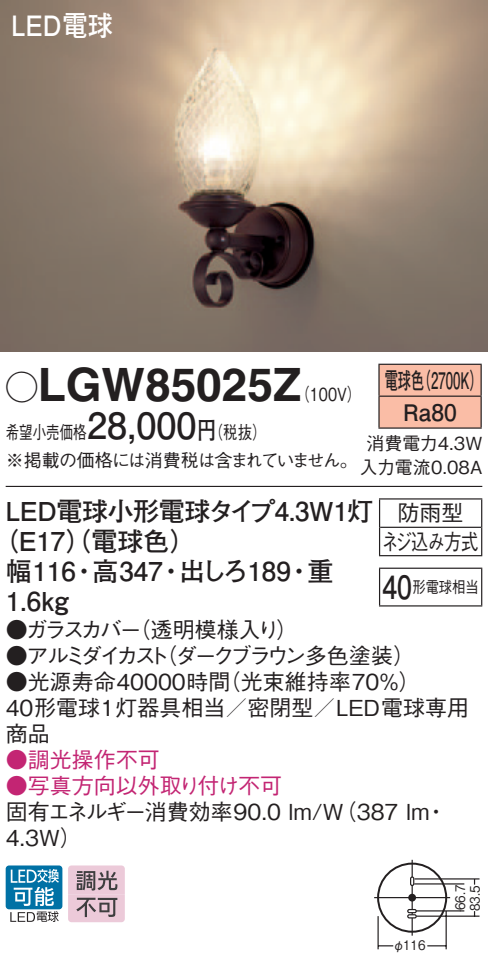
<style>
.page{position:relative;width:488px;height:962px;background:#fff}
.page>*{position:absolute;margin:0;border:0;box-sizing:border-box;transform-origin:0 0}
.t1{font:700 46px "Helvetica LT Std";color:#231f20}
.t2{font:700 36px "Futo Go B101 Pro";color:#231f20}
.t3{font:700 32px "Futo Go B101 Pro";color:#231f20;scale:.83 1}
.t4{font:700 28px "Futo Go B101 Pro";color:#fff;scale:.9 1}
.t5{font:700 26px/30px "Futo Go B101 Pro";letter-spacing:-.015em;color:#231f20}
.t6{font:700 22.8px/32px "Futo Go B101 Pro";color:#231f20;scale:.58 1}
.t7{font:500 22px/26px "Gothic BBB Pro";color:#231f20}
.t8{font:500 22px "Gothic BBB Pro";color:#c32573}
.t9{font:500 22px "Gothic BBB Pro";letter-spacing:-.125em;color:#231f20}
.t10{font:500 22px "Gothic BBB Pro";letter-spacing:-.195em;color:#231f20}
.t11{font:500 22px/28.4px "Gothic BBB Pro";letter-spacing:-.045em;color:#231f20;text-align:center}
.t12{font:500 18px/28px "Gothic BBB Pro";letter-spacing:-.04em;color:#231f20;scale:.75 1}
.t13{font:500 18px/24px "Gothic BBB Pro";color:#231f20;text-align:center}
.t14{font:500 18px "Gothic BBB Pro";color:#231f20;scale:.8 1}
.t15{font:500 16px "Gothic BBB Pro";color:#231f20;scale:.83 1}
.t16{font:500 13.2px "Gothic BBB Pro";color:#231f20;scale:.9 1}
.s1{font-family:"Ford Classification 1";font-weight:400;font-size:32px}
.s2{font-family:"Futo Go B101 Pro";font-weight:700;font-size:24px}
</style>
<div class="page">
<div style="left:377px;top:862px;width:70px;height:70px;border:2px solid #231f20;border-radius:50%"></div>
<div style="left:407px;top:908px;width:9px;height:5px;border:1px solid #231f20;border-radius:2px"></div>
<div style="left:407px;top:913px;width:9px;height:5px;border:1px solid #231f20;border-radius:2px"></div>
<hr style="left:374px;top:896px;width:76px;height:2px;background:#231f20">
<svg style="left:408px;top:893px;width:8px;height:8px"></svg>
<hr style="left:414px;top:878px;width:65px;height:1px;background:#231f20">
<hr style="left:414px;top:883px;width:50px;height:1px;background:#231f20">
<hr style="left:416px;top:915px;width:63px;height:1px;background:#231f20">
<hr style="left:416px;top:910px;width:48px;height:1px;background:#231f20">
<hr style="left:445px;top:911px;width:1px;height:38px;background:#231f20">
<hr style="left:377px;top:915px;width:1px;height:34px;background:#231f20">
<svg style="left:378px;top:944px;width:15px;height:2px"></svg>
<svg style="left:427px;top:944px;width:19px;height:2px"></svg>
<svg style="left:410px;top:859px;width:4px;height:76px"></svg>
<img style="left:0;top:0;width:488px;height:351px">
<div style="left:6px;top:865px;width:56px;height:44px;background:#0071a5;border-radius:3px"></div>
<svg style="left:10px;top:869px;width:49px;height:52px"></svg>
<svg style="left:68px;top:865px;width:57px;height:57px;background:#c9afbb"></svg>
<hr style="left:6px;top:485px;width:476px;height:2px;background:#231f20">
<div style="left:379px;top:365px;width:101px;height:62px;background:#fabda6"></div>
<hr style="left:378px;top:363px;width:103px;height:2px;background:#231f20">
<hr style="left:378px;top:365px;width:1px;height:30px;background:#231f20">
<hr style="left:480px;top:365px;width:1px;height:30px;background:#231f20">
<hr style="left:378px;top:395px;width:103px;height:2px;background:#231f20">
<hr style="left:378px;top:396px;width:1px;height:31px;background:#231f20">
<hr style="left:480px;top:396px;width:1px;height:31px;background:#231f20">
<hr style="left:378px;top:427px;width:103px;height:1px;background:#231f20">
<svg style="left:379px;top:499px;width:1px;height:56px"></svg>
<hr style="left:379px;top:498px;width:103px;height:1px;background:#231f20">
<svg style="left:481px;top:499px;width:1px;height:56px"></svg>
<hr style="left:380px;top:526px;width:101px;height:2px;background:#231f20">
<hr style="left:379px;top:555px;width:103px;height:1px;background:#231f20">
<hr style="left:379px;top:568px;width:1px;height:37px;background:#231f20">
<hr style="left:379px;top:567px;width:103px;height:1px;background:#231f20">
<hr style="left:481px;top:568px;width:1px;height:37px;background:#231f20">
<hr style="left:379px;top:605px;width:103px;height:1px;background:#231f20">
<p class="t4" style="left:11px;top:3px;width:114px">LED電球</p>
<h1 class="t1" style="left:6px;top:357px;width:297px"><span class="s1">A</span>LGW85025Z</h1>
<p class="t14" style="left:197px;top:417px;width:88px">（<span class="s2">円</span>税抜(</p>
<p class="t6" style="left:417px;top:361px;width:115px">（2700 (K</p>
<p class="t6" style="left:403px;top:361px;width:94px;text-indent:-19px">電球色<br>Ra80</p>
<p class="t14" style="left:295px;top:380px;width:84px">（100 (V</p>
<h2 class="t2" style="left:87px;top:396px;width:111px">28,000</h2>
<p class="t12" style="left:6px;top:416px;width:471px">希望小売価格<br>※掲載の価格には消費税は含まれていません。</p>
<p class="t5" style="left:6px;top:493px;width:369px">LED電球小形電球タイプ4.3W 灯1</p>
<p class="t5" style="left:-8px;top:523px;width:206px">（E17（）電球色(</p>
<p class="t5" style="left:307px;top:553px;width:27px">重</p>
<p class="t13" style="left:359px;top:429px;width:124px">消費電力4.3W入力電流0.08A</p>
<p class="t11" style="left:381px;top:496px;width:98px">防雨型<br>ネジ込み方式</p>
<p class="t15" style="left:412px;top:574px;width:81px">形電球相当</p>
<p class="t5" style="left:6px;top:553px;width:72px">幅116<br>1.6kg</p>
<p class="t5" style="left:92px;top:553px;width:72px">高347</p>
<p class="t5" style="left:179px;top:553px;width:113px">出しろ189</p>
<p class="t5" style="left:71px;top:553px;width:27px">・</p>
<p class="t5" style="left:158px;top:553px;width:27px">・</p>
<p class="t5" style="left:286px;top:553px;width:27px">・</p>
<h3 class="t3" style="left:382px;top:561px;width:37px">40</h3>
<p class="t7" style="left:129px;top:613px;width:152px">（透明模様入り</p>
<p class="t7" style="left:276px;top:613px;width:23px">(</p>
<p class="t7" style="left:6px;top:613px;width:138px">●ガラスカバー</p>
<p class="t9" style="left:155px;top:637px;width:261px">（ダークブラウン多色塗装(</p>
<p class="t10" style="left:6px;top:637px;width:165px">●アルミダイカスト</p>
<p class="t7" style="left:219px;top:665px;width:203px">（光束維持率70％(</p>
<p class="t7" style="left:6px;top:665px;width:464px">●光源寿命40000時間<br>40形電球1灯器具相当／密閉型／LED電球専用商品</p>
<p class="t8" style="left:6px;top:741px;width:155px">●調光操作不可</p>
<p class="t8" style="left:6px;top:767px;width:278px">●写真方向以外取り付け不可</p>
<p class="t7" style="left:425px;top:795px;width:23px">・</p>
<p class="t7" style="left:6px;top:795px;width:425px">固有エネルギー消費効率90.0 lm （W/ 387 lm<br>4.3W(</p>
<p class="t16" style="left:393px;top:934px;width:38px">φ116</p>
<p class="t16" style="left:449px;top:910px;width:30px;rotate:-90deg">66.7</p>
<p class="t16" style="left:464px;top:910px;width:30px;rotate:-90deg">83.5</p>
</div>
